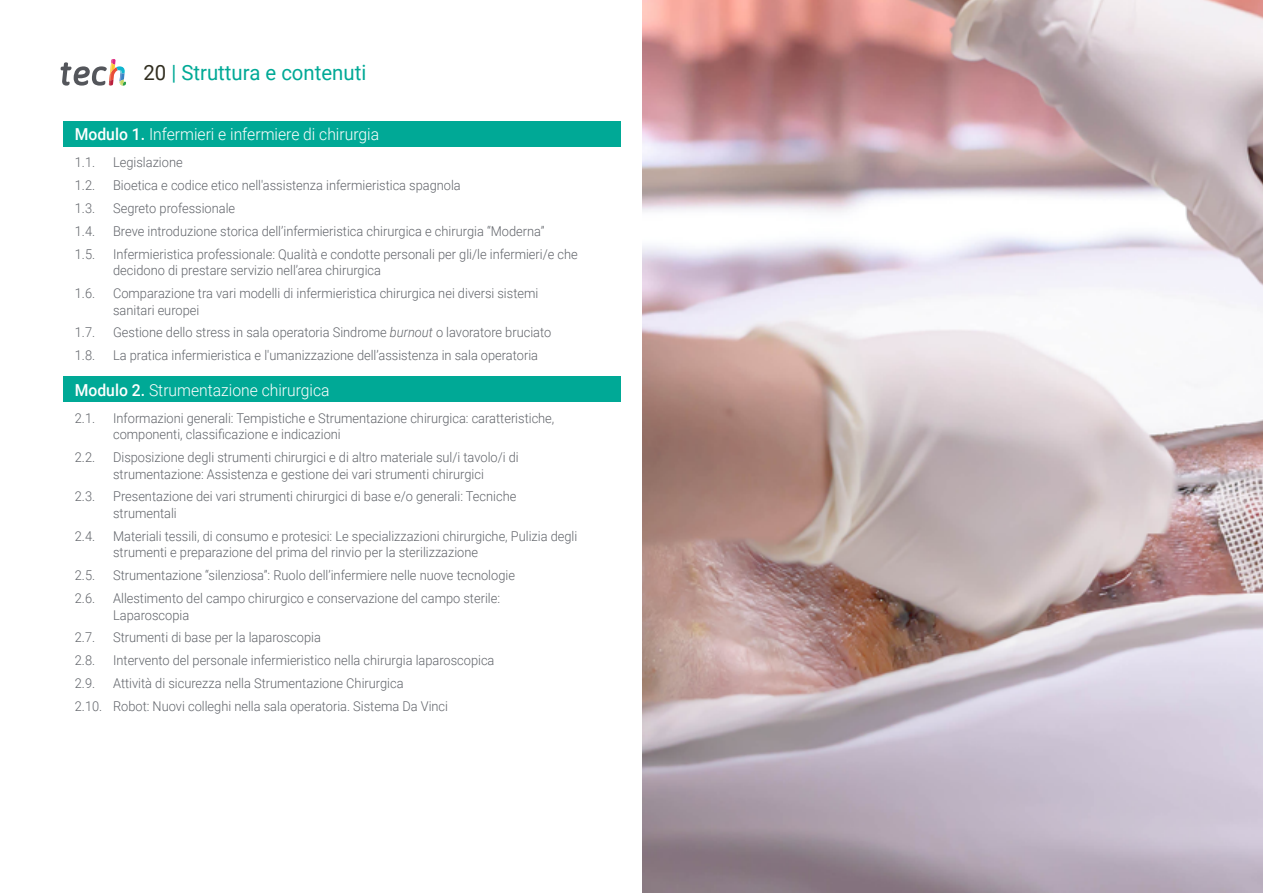
<style>
.page{position:relative;width:1263px;height:893px;background:#fff}
.page>*{position:absolute;margin:0;border:0;box-sizing:border-box;transform-origin:0 0}
.t1{font:21px "Roboto";color:#00a996}
.t2{font:300 16.5px "Roboto";color:#fff;scale:.95 1}
.t3{font:300 13.5px/16.5px "Roboto";color:#61646a;scale:.95 1}
.s1{color:#312e20}
.s2{font-weight:500}
.s3{font-style:italic}
</style>
<div class="page">
<svg style="left:61px;top:59px;width:65px;height:27px"></svg>
<img style="left:642px;top:0;width:621px;height:893px">
<div style="left:64px;top:121px;width:557px;height:25px;background:#00a996"></div>
<div style="left:64px;top:377px;width:557px;height:25px;background:#00a996"></div>
<h1 class="t1" style="left:144px;top:57px;width:224px"><span class="s1">20</span> | Struttura e contenuti</h1>
<p class="t2" style="left:75px;top:123px;width:322px"><span class="s2">Modulo 1.</span> Infermieri e infermiere di chirurgia</p>
<p class="t3" style="left:75px;top:154px;width:23px">1.1.</p>
<p class="t3" style="left:113px;top:154px;width:75px">Legislazione</p>
<p class="t3" style="left:75px;top:176px;width:23px">1.2.</p>
<p class="t3" style="left:113px;top:176px;width:367px">Bioetica e codice etico nell'assistenza infermieristica spagnola</p>
<p class="t3" style="left:75px;top:199px;width:23px">1.3.</p>
<p class="t3" style="left:113px;top:199px;width:130px">Segreto professionale</p>
<p class="t3" style="left:75px;top:222px;width:23px">1.4.</p>
<p class="t3" style="left:113px;top:222px;width:456px">Breve introduzione storica dell’infermieristica chirurgica e chirurgia “Moderna”</p>
<p class="t3" style="left:75px;top:245px;width:23px">1.5.</p>
<p class="t3" style="left:113px;top:245px;width:491px">Infermieristica professionale: Qualità e condotte personali per gli/le infermieri/e che decidono di prestare servizio nell’area chirurgica</p>
<p class="t3" style="left:75px;top:284px;width:23px">1.6.</p>
<p class="t3" style="left:113px;top:284px;width:449px">Comparazione tra vari modelli di infermieristica chirurgica nei diversi sistemi sanitari europei</p>
<p class="t3" style="left:75px;top:324px;width:23px">1.7.</p>
<p class="t3" style="left:113px;top:324px;width:463px">Gestione dello stress in sala operatoria Sindrome <span class="s3">burnout</span> o lavoratore bruciato</p>
<p class="t3" style="left:75px;top:347px;width:23px">1.8.</p>
<p class="t3" style="left:113px;top:347px;width:449px">La pratica infermieristica e l'umanizzazione dell’assistenza in sala operatoria</p>
<p class="t2" style="left:75px;top:378px;width:270px"><span class="s2">Modulo 2.</span> Strumentazione chirurgica</p>
<p class="t3" style="left:75px;top:409px;width:23px">2.1.</p>
<p class="t3" style="left:113px;top:409px;width:466px">Informazioni generali: Tempistiche e Strumentazione chirurgica: caratteristiche, componenti, classificazione e indicazioni</p>
<p class="t3" style="left:75px;top:448px;width:23px">2.2.</p>
<p class="t3" style="left:113px;top:448px;width:428px">Disposizione degli strumenti chirurgici e di altro materiale sul/i tavolo/i di strumentazione: Assistenza e gestione dei vari strumenti chirurgici</p>
<p class="t3" style="left:75px;top:488px;width:23px">2.3.</p>
<p class="t3" style="left:113px;top:488px;width:426px">Presentazione dei vari strumenti chirurgici di base e/o generali: Tecniche strumentali</p>
<p class="t3" style="left:75px;top:527px;width:23px">2.4.</p>
<p class="t3" style="left:113px;top:527px;width:490px">Materiali tessili, di consumo e protesici: Le specializzazioni chirurgiche, Pulizia degli strumenti e preparazione del prima del rinvio per la sterilizzazione</p>
<p class="t3" style="left:75px;top:567px;width:23px">2.5.</p>
<p class="t3" style="left:113px;top:567px;width:424px">Strumentazione “silenziosa”: Ruolo dell’infermiere nelle nuove tecnologie</p>
<p class="t3" style="left:75px;top:589px;width:23px">2.6.</p>
<p class="t3" style="left:113px;top:589px;width:409px">Allestimento del campo chirurgico e conservazione del campo sterile:<br>Laparoscopia</p>
<p class="t3" style="left:75px;top:629px;width:23px">2.7.</p>
<p class="t3" style="left:113px;top:629px;width:220px">Strumenti di base per la laparoscopia</p>
<p class="t3" style="left:75px;top:652px;width:23px">2.8.</p>
<p class="t3" style="left:113px;top:652px;width:403px">Intervento del personale infermieristico nella chirurgia laparoscopica</p>
<p class="t3" style="left:75px;top:675px;width:23px">2.9.</p>
<p class="t3" style="left:75px;top:671px;width:394px;line-height:23px;text-align:center">Attività di sicurezza nella Strumentazione Chirurgica<br>2.10. Robot: Nuovi colleghi nella sala operatoria. Sistema Da Vinci</p>
</div>
